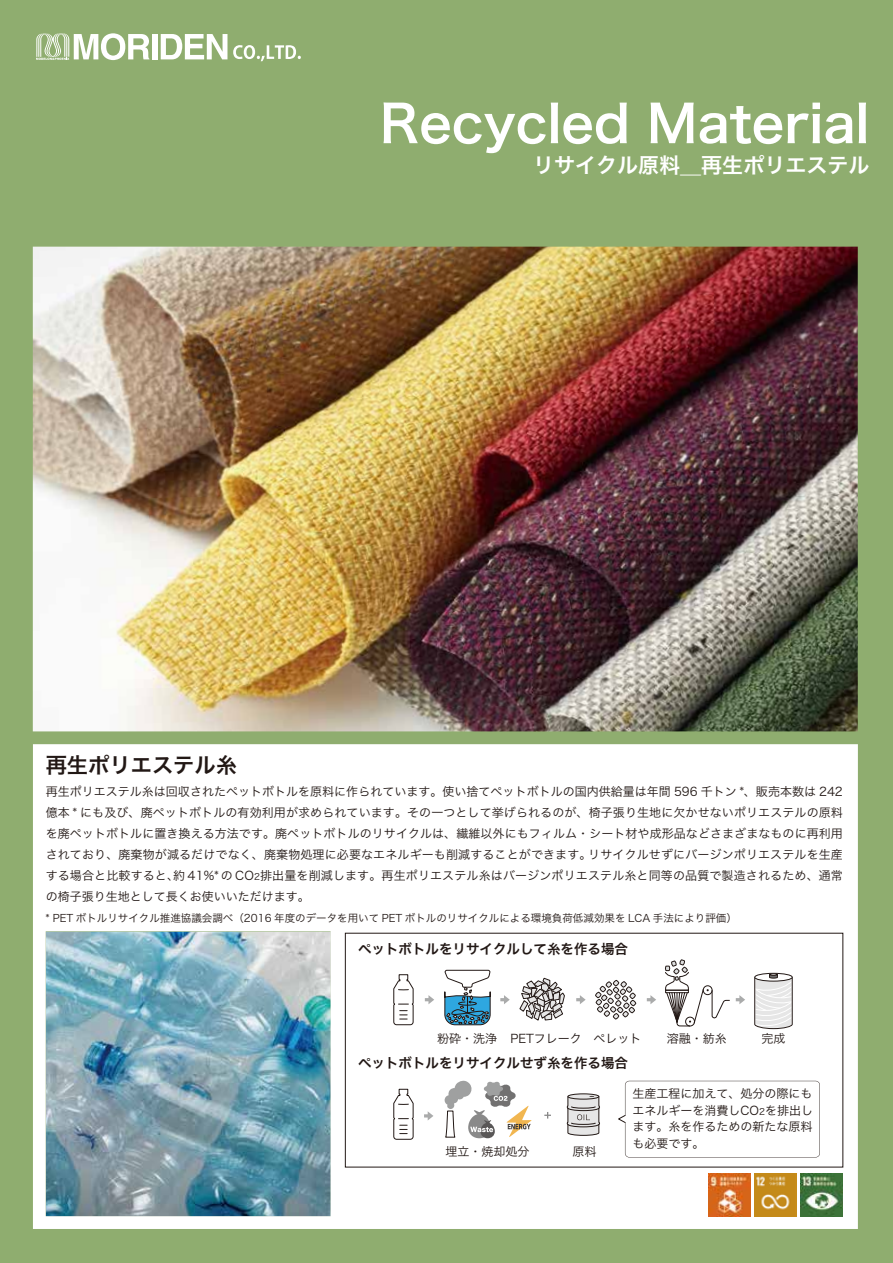
<style>
.page{position:relative;width:893px;height:1263px;background:#fff}
.page>*{position:absolute;margin:0;border:0;box-sizing:border-box;transform-origin:0 0}
.t1{font:51px "Hira Kaku Pro W6";color:#fff}
.t2{font:21.3px "Hira Kaku Pro W6";color:#221815}
.t3{font:21px "Hira Kaku Pro W6";color:#fff}
.t4{font:13.5px "Hira Kaku Pro W6";color:#221815}
.t5{font:12px/21px "Hira Kaku Pro W3";color:#221815;text-align:justify}
.t6{font:10.5px "Hira Kaku Pro W3";color:#221815}
.s1{font-size:9px}
</style>
<div class="page">
<img style="left:0;top:0;width:893px;height:1263px">
<svg style="left:33px;top:744px;width:825px;height:485px"></svg>
<svg style="left:444px;top:970px;width:47px;height:55px"></svg>
<svg style="left:595px;top:979px;width:41px;height:41px"></svg>
<svg style="left:665px;top:955px;width:65px;height:71px"></svg>
<svg style="left:425px;top:995px;width:9px;height:9px"></svg>
<svg style="left:500px;top:995px;width:10px;height:9px"></svg>
<svg style="left:576px;top:995px;width:10px;height:9px"></svg>
<svg style="left:647px;top:995px;width:9px;height:9px"></svg>
<svg style="left:736px;top:995px;width:9px;height:9px"></svg>
<svg style="left:393px;top:1089px;width:21px;height:51px"></svg>
<svg style="left:424px;top:1111px;width:9px;height:9px"></svg>
<svg style="left:568px;top:1094px;width:31px;height:5px"></svg>
<div style="left:568px;top:1093px;width:31px;height:6px;border:1px solid #221815;border-radius:50%"></div>
<svg style="left:567px;top:1096px;width:33px;height:40px"></svg>
<svg style="left:444px;top:1078px;width:88px;height:60px"></svg>
<svg style="left:544px;top:1112px;width:7px;height:6px"></svg>
<svg style="left:617px;top:1081px;width:203px;height:76px"></svg>
<img style="left:708px;top:1173px;width:43px;height:43px">
<img style="left:754px;top:1173px;width:43px;height:43px">
<img style="left:800px;top:1173px;width:43px;height:43px">
<svg style="left:36px;top:33px;width:113px;height:27px"></svg>
<div style="left:152px;top:34px;width:5px;height:25px;background:#fff"></div>
<svg style="left:161px;top:34px;width:66px;height:25px"></svg>
<svg style="left:233px;top:45px;width:68px;height:16px"></svg>
<svg style="left:519px;top:977px;width:46px;height:44px"></svg>
<svg style="left:393px;top:974px;width:21px;height:51px"></svg>
<svg style="left:753px;top:973px;width:41px;height:57px"></svg>
<h1 class="t1" style="left:380px;top:77px;width:491px">Recycled Material</h1>
<h3 class="t3" style="left:533px;top:146px;width:338px">リサイクル原料＿再生ポリエステル</h3>
<h2 class="t2" style="left:46px;top:745px;width:193px">再生ポリエステル糸</h2>
<p class="t5" style="left:46px;top:780px;width:799px">再生ポリエステル糸は回収されたペットボトルを原料に作られています。使い捨てペットボトルの国内供給量は年間 596 千トン *、販売本数は 242億本 * にも及び、廃ペットボトルの有効利用が求められています。その一つとして挙げられるのが、椅子張り生地に欠かせないポリエステルの原料を廃ペットボトルに置き換える方法です。廃ペットボトルのリサイクルは、繊維以外にもフィルム・シート材や成形品などさまざまなものに再利用されており、廃棄物が減るだけでなく、廃棄物処理に必要なエネルギーも削減することができます。リサイクルせずにバージンポリエステルを生産する場合と比較すると、約 41%* の CO<span class="s1">2</span>排出量を削減します。再生ポリエステル糸はバージンポリエステル糸と同等の品質で製造されるため、通常の椅子張り生地として長くお使いいただけます。</p>
<p class="t6" style="left:46px;top:909px;width:693px">* PET ボトルリサイクル推進協議会調べ（2016 年度のデータを用いて PET ボトルのリサイクルによる環境負荷低減効果を LCA 手法により評価）</p>
<p class="t4" style="left:358px;top:936px;width:271px">ペットボトルをリサイクルして糸を作る場合</p>
<p class="t5" style="left:437px;top:1027px;width:206px">粉砕・洗浄 PETフレーク ペレット</p>
<p class="t4" style="left:358px;top:1051px;width:271px">ペットボトルをリサイクルせず糸を作る場合</p>
<p class="t5" style="left:667px;top:1027px;width:61px">溶融・紡糸</p>
<p class="t5" style="left:761px;top:1027px;width:25px">完成</p>
<p class="t5" style="left:445px;top:1140px;width:85px">埋立・焼却処分</p>
<p class="t5" style="left:572px;top:1140px;width:25px">原料</p>
<p class="t5" style="left:632px;top:1084px;width:182px;line-height:16.5px">生産工程に加えて、処分の際にもエネルギーを消費しCO<span class="s1">2</span>を排出します。糸を作るための新たな原料も必要です。</p>
</div>
